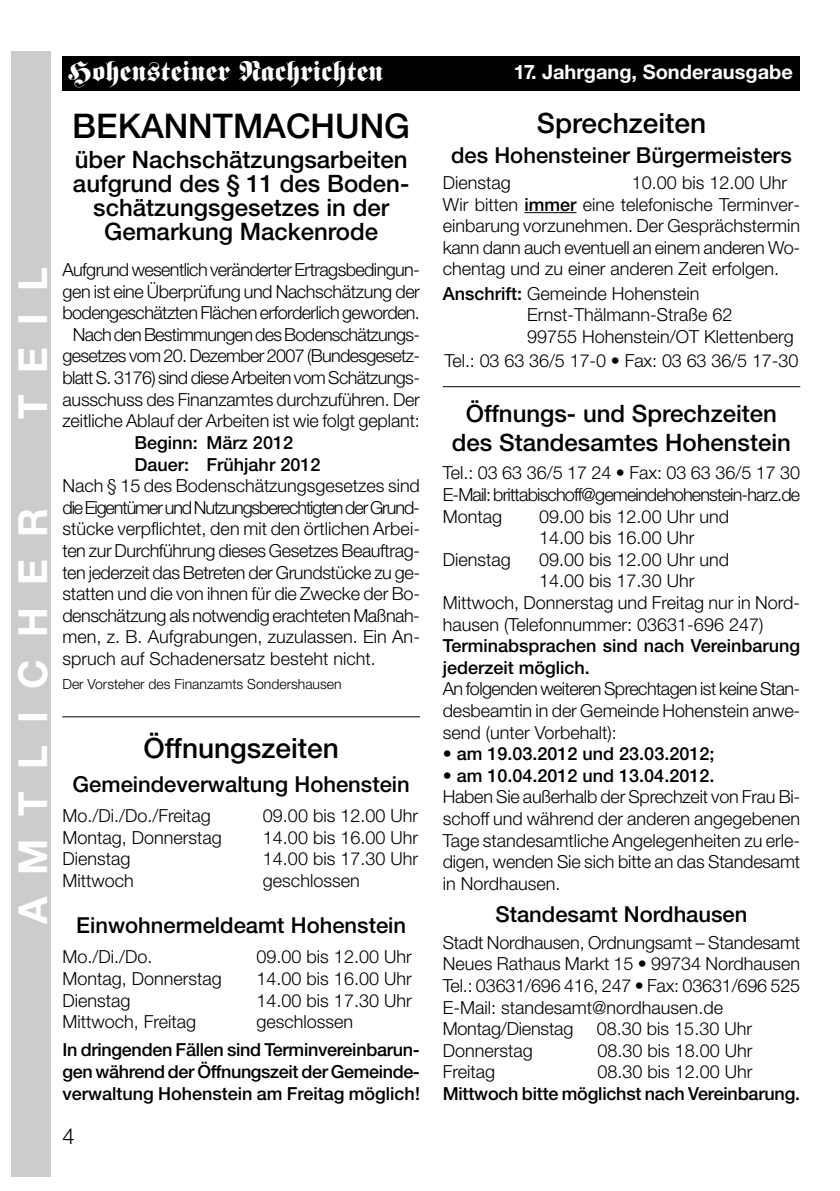
<style>
.page{position:relative;width:840px;height:1191px;background:#fff}
.page>*{position:absolute;margin:0;border:0;box-sizing:border-box;transform-origin:0 0}
.t1{font:700 40px "Helvetica Neue";letter-spacing:.555em;color:#fff}
.t2{font:500 34px "Helvetica Neue";color:#000}
.t3{font:500 28px "Helvetica Neue";color:#000}
.t4{font:28px "Fette Fraktur";color:#fff}
.t5{font:500 24px/24px "Helvetica Neue";color:#000;text-align:center}
.t6{font:500 22px "Helvetica Neue";color:#000}
.t7{font:300 22px "Helvetica Neue";color:#000}
.t8{font:700 20px "Helvetica Neue";color:#fff}
.t9{font:300 18px/21.6px "Helvetica Neue";color:#000;text-align:justify}
.t10{font:300 18px/21.6px "Helvetica Neue";letter-spacing:-.03em;color:#000;text-align:center}
.t11{font:500 18px/21.6px "Helvetica Neue";color:#000}
.t12{font:300 14px "Helvetica Neue";color:#000}
.s1{font-weight:500}
</style>
<div class="page">
<div style="left:62px;top:57px;width:737px;height:34px;background:#000"></div>
<div style="left:11px;top:51px;width:40px;height:1125px;background:#ccc"></div>
<hr style="left:524px;top:212px;width:52px;height:1px;background:#000">
<hr style="left:62px;top:716px;width:358px;height:1px;background:#000">
<hr style="left:442px;top:386px;width:357px;height:1px;background:#000">
<h1 class="t1" style="left:18px;top:419px;width:154px;rotate:-90deg">TEIL</h1>
<h1 class="t1" style="left:18px;top:924px;width:417px;rotate:-90deg">AMTLICHER</h1>
<h3 class="t4" style="left:68px;top:61px;width:316px">Hohensteiner Nachrichten</h3>
<p class="t8" style="left:513px;top:64px;width:280px">17. Jahrgang, Sonderausgabe</p>
<h2 class="t2" style="left:72px;top:113px;width:339px">BEKANNTMACHUNG</h2>
<h3 class="t5" style="left:73px;top:149px;width:338px">über Nachschätzungsarbeiten aufgrund des § 11 des Boden&shy;schätzungsgesetzes in der<br>Gemarkung Mackenrode</h3>
<p class="t10" style="left:62px;top:260px;width:359px">Aufgrund wesentlich veränderter Ertragsbedingun&shy;gen ist eine Überprüfung und Nachschätzung der bodengeschätzten Flächen erforderlich geworden.<br>Nach den Bestimmungen des Bodenschätzungs&shy;gesetzes vom 20. Dezember 2007 (Bundesgesetz&shy;blatt S. 3176) sind diese Arbeiten vom Schätzungs&shy;ausschuss des Finanzamtes durchzuführen. Der zeitliche Ablauf der Arbeiten ist wie folgt geplant:</p>
<p class="t11" style="left:134px;top:433px;width:187px">Beginn: März 2012<br>Dauer: Frühjahr 2012</p>
<p class="t9" style="left:62px;top:476px;width:359px">Nach § 15 des Bodenschätzungsgesetzes sind dieEigentümerundNutzungsberechtigtenderGrund&shy;stücke verpflichtet, den mit den örtlichen Arbei&shy;ten zur Durchführung dieses Gesetzes Beauftrag&shy;ten jederzeit das Betreten der Grundstücke zu ge&shy;statten und die von ihnen für die Zwecke der Bo&shy;denschätzung als notwendig erachteten Maßnah&shy;men, z. B. Aufgrabungen, zuzulassen. Ein An&shy;spruch auf Schadenersatz besteht nicht.</p>
<p class="t12" style="left:62px;top:679px;width:280px">Der Vorsteher des Finanzamts Sondershausen</p>
<h3 class="t3" style="left:143px;top:738px;width:197px">Öffnungszeiten</h3>
<p class="t6" style="left:72px;top:776px;width:338px">Gemeindeverwaltung Hohenstein</p>
<p class="t9" style="left:62px;top:806px;width:150px">Mo./Di./Do./Freitag</p>
<p class="t9" style="left:263px;top:806px;width:157px">09.00 bis 12.00 Uhr</p>
<p class="t9" style="left:62px;top:828px;width:161px">Montag, Donnerstag</p>
<p class="t9" style="left:263px;top:828px;width:157px">14.00 bis 16.00 Uhr</p>
<p class="t9" style="left:62px;top:850px;width:69px">Dienstag</p>
<p class="t9" style="left:263px;top:850px;width:157px">14.00 bis 17.30 Uhr</p>
<p class="t9" style="left:62px;top:871px;width:73px">Mittwoch</p>
<p class="t9" style="left:263px;top:871px;width:98px">geschlossen</p>
<p class="t6" style="left:76px;top:917px;width:331px">Einwohnermeldeamt Hohenstein</p>
<p class="t9" style="left:62px;top:947px;width:91px">Mo./Di./Do.</p>
<p class="t9" style="left:256px;top:947px;width:157px">09.00 bis 12.00 Uhr</p>
<p class="t9" style="left:62px;top:969px;width:161px">Montag, Donnerstag</p>
<p class="t9" style="left:256px;top:969px;width:157px">14.00 bis 16.00 Uhr</p>
<p class="t9" style="left:62px;top:991px;width:69px">Dienstag</p>
<p class="t9" style="left:256px;top:991px;width:157px">14.00 bis 17.30 Uhr</p>
<p class="t9" style="left:62px;top:1012px;width:135px">Mittwoch, Freitag</p>
<p class="t9" style="left:256px;top:1012px;width:98px">geschlossen</p>
<p class="t11" style="left:62px;top:1041px;width:359px;text-align:justify">In dringenden Fällen sind Terminvereinbarun&shy;gen während der Öffnungszeit der Gemeinde&shy;verwaltung Hohenstein am Freitag möglich!</p>
<p class="t7" style="left:62px;top:1128px;width:14px">4</p>
<h3 class="t3" style="left:536px;top:113px;width:171px">Sprechzeiten</h3>
<p class="t6" style="left:451px;top:147px;width:342px">des Hohensteiner Bürgermeisters</p>
<p class="t9" style="left:442px;top:173px;width:69px">Dienstag</p>
<p class="t9" style="left:442px;top:173px;width:359px;text-align:left;text-indent:189px">10.00 bis 12.00 Uhr Wir bitten <span class="s1">immer</span> eine telefonische Terminver&shy;einbarung vorzunehmen. Der Gesprächstermin kann dann auch eventuell an einem anderen Wo&shy;chentag und zu einer anderen Zeit erfolgen.</p>
<p class="t9" style="left:527px;top:284px;width:268px;text-align:left;text-indent:-84px"><span class="s1">Anschrift:</span> Gemeinde Hohenstein<br>Ernst-Thälmann-Straße 62<br>99755 Hohenstein/OT Klettenberg</p>
<p class="t9" style="left:444px;top:352px;width:355px">Tel.: 03 63 36/5 17-0 • Fax: 03 63 36/5 17-30</p>
<h3 class="t5" style="left:451px;top:401px;width:340px;line-height:28.8px">Öffnungs- und Sprechzeiten des Standesamtes Hohenstein</h3>
<p class="t9" style="left:442px;top:464px;width:359px">Tel.: 03 63 36/5 17 24 • Fax: 03 63 36/5 17 30<br>E-Mail: brittabischoff@gemeindehohenstein-harz.de Montag</p>
<p class="t9" style="left:539px;top:507px;width:191px">09.00 bis 12.00 Uhr und<br>14.00 bis 16.00 Uhr</p>
<p class="t9" style="left:442px;top:550px;width:69px">Dienstag</p>
<p class="t9" style="left:539px;top:550px;width:191px">09.00 bis 12.00 Uhr und</p>
<p class="t9" style="left:539px;top:572px;width:157px">14.00 bis 17.30 Uhr</p>
<p class="t9" style="left:442px;top:593px;width:359px">Mittwoch, Donnerstag und Freitag nur in Nord-</p>
<p class="t9" style="left:442px;top:615px;width:322px">hausen (Telefonnummer: 03631-696 247)</p>
<p class="t11" style="left:442px;top:636px;width:359px">Terminabsprachen sind nach Vereinbarung jederzeit möglich.</p>
<p class="t9" style="left:442px;top:680px;width:359px">An folgenden weiteren Sprechtagen ist keine Stan&shy;desbeamtin in der Gemeinde Hohenstein anwe&shy;send (unter Vorbehalt):</p>
<p class="t11" style="left:442px;top:744px;width:273px">• am 19.03.2012 und 23.03.2012;</p>
<p class="t11" style="left:442px;top:766px;width:273px">• am 10.04.2012 und 13.04.2012.</p>
<p class="t9" style="left:442px;top:788px;width:359px">Haben Sie außerhalb der Sprechzeit von Frau Bi&shy;schoff und während der anderen angegebenen Tage standesamtliche Angelegenheiten zu erle&shy;digen, wenden Sie sich bitte an das Standesamt in Nordhausen.</p>
<p class="t6" style="left:495px;top:906px;width:253px">Standesamt Nordhausen</p>
<p class="t9" style="left:442px;top:933px;width:359px;text-align:left">Stadt Nordhausen, Ordnungsamt – Standesamt Neues Rathaus Markt 15 • 99734 Nordhausen Tel.: 03631/696 416, 247 • Fax: 03631/696 525<br>E-Mail: standesamt@nordhausen.de Montag/Dienstag</p>
<p class="t9" style="left:596px;top:1019px;width:157px">08.30 bis 15.30 Uhr</p>
<p class="t9" style="left:442px;top:1041px;width:91px">Donnerstag</p>
<p class="t9" style="left:597px;top:1041px;width:157px">08.30 bis 18.00 Uhr</p>
<p class="t9" style="left:442px;top:1062px;width:54px">Freitag</p>
<p class="t9" style="left:597px;top:1062px;width:157px">08.30 bis 12.00 Uhr</p>
<p class="t11" style="left:442px;top:1084px;width:359px">Mittwoch bitte möglichst nach Vereinbarung.</p>
</div>
